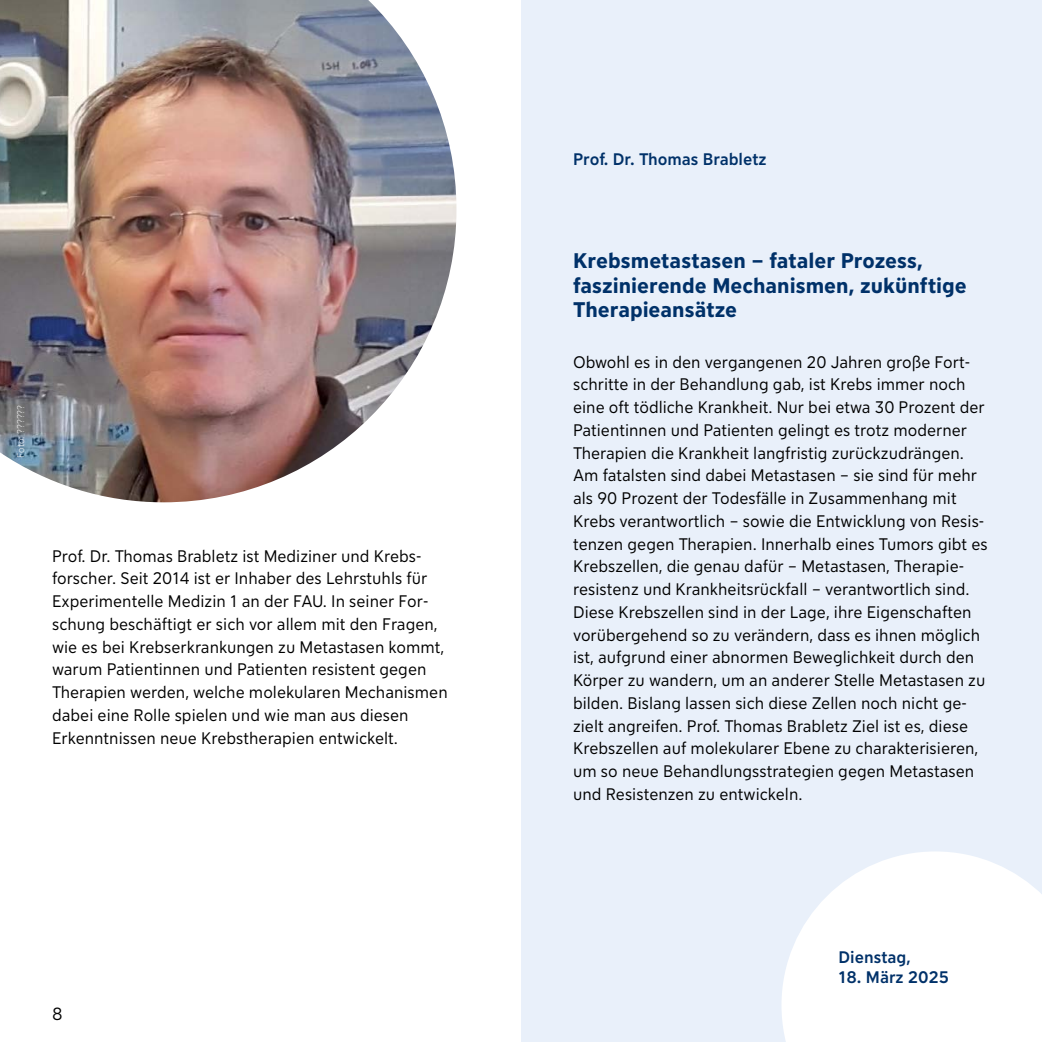
<style>
.page{position:relative;width:1042px;height:1042px;background:#fff}
.page>*{position:absolute;margin:0;border:0;box-sizing:border-box;transform-origin:0 0}
.t1{font:700 21px/24.5px "FAU Sans";color:#003169}
.t2{font:17.5px "FAU Sans";color:#000}
.t3{font:16.62px/22.8px "FAU Sans";color:#000}
.t4{font:500 16.62px "FAU Sans";color:#003169}
.t5{font:300 9.62px "FAU Sans";color:#fff}
</style>
<div class="page">
<div style="left:521px;top:0;width:521px;height:1042px;background:#e9f0fa"></div>
<svg style="left:781px;top:851px;width:261px;height:191px;background:#fbfcfe"></svg>
<img style="left:0;top:0;width:456px;height:502px">
<p class="t5" style="left:14px;top:458px;width:54px;rotate:-90deg">Foto: ??????</p>
<p class="t3" style="left:52px;top:543px;width:397px">Prof. Dr. Thomas Brabletz ist Mediziner und Krebs&shy;forscher. Seit 2014 ist er Inhaber des Lehrstuhls für Experimentelle Medizin 1 an der FAU. In seiner For&shy;schung beschäftigt er sich vor allem mit den Fragen, wie es bei Krebserkrankungen zu Metastasen kommt, warum Patientinnen und Patienten resistent gegen Therapien werden, welche molekularen Mechanismen dabei eine Rolle spielen und wie man aus diesen Erkenntnissen neue Krebstherapien entwickelt.</p>
<p class="t2" style="left:52px;top:1001px;width:12px">8</p>
<p class="t4" style="left:573px;top:146px;width:195px">Prof. Dr. Thomas Brabletz</p>
<p class="t1" style="left:573px;top:247px;width:395px">Krebsmetastasen – fataler Prozess, faszinierende Mechanismen, zukünftige<br>Therapieansätze</p>
<p class="t3" style="left:573px;top:349px;width:416px">Obwohl es in den vergangenen 20 Jahren große Fort&shy;schritte in der Behandlung gab, ist Krebs immer noch eine oft tödliche Krankheit. Nur bei etwa 30 Prozent der Patientinnen und Patienten gelingt es trotz moderner Therapien die Krankheit langfristig zurückzudrängen.<br>Am fatalsten sind dabei Metastasen – sie sind für mehr als 90 Prozent der Todesfälle in Zusammenhang mit Krebs verantwortlich – sowie die Entwicklung von Resis&shy;tenzen gegen Therapien. Innerhalb eines Tumors gibt es Krebszellen, die genau dafür – Metastasen, Therapie&shy;resistenz und Krankheitsrückfall – verantwortlich sind.<br>Diese Krebszellen sind in der Lage, ihre Eigenschaften vorübergehend so zu verändern, dass es ihnen möglich ist, aufgrund einer abnormen Beweglichkeit durch den Körper zu wandern, um an anderer Stelle Metastasen zu bilden. Bislang lassen sich diese Zellen noch nicht ge&shy;zielt angreifen. Prof. Thomas Brabletz Ziel ist es, diese Krebszellen auf molekularer Ebene zu charakterisieren, um so neue Behandlungsstrategien gegen Metastasen und Resistenzen zu entwickeln.</p>
<p class="t4" style="left:838px;top:945px;width:73px">Dienstag,</p>
<p class="t4" style="left:838px;top:965px;width:112px">18. März 2025</p>
</div>
